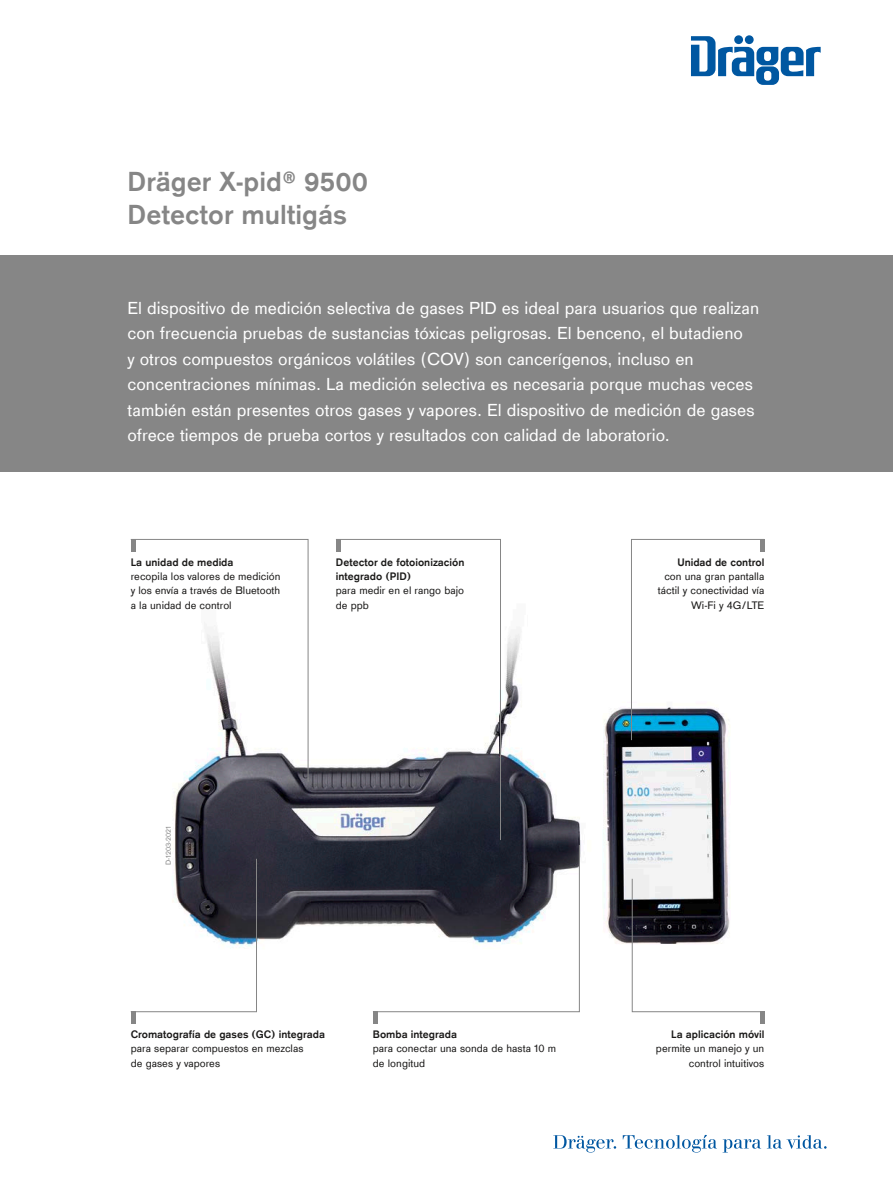
<style>
.page{position:relative;width:893px;height:1191px;background:#fff}
.page>*{position:absolute;margin:0;border:0;box-sizing:border-box;transform-origin:0 0}
.ps_cover_subhead{font:700 28.5px "Draeger Sans Global";color:#868686}
.ps_cover_title{font:700 28.5px "Draeger Sans Global";color:#868686}
.ps_reason_why{font:18px/25.5px "Draeger Sans Global";color:#fff}
.t1{font:11.25px/14.2px "Draeger Sans Global";color:#1a1918}
.t2{font:700 11.25px/14.2px "Draeger Sans Global";color:#1a1918}
.t3{font:7.5px "Draeger Sans Global";color:#868686}
.s1{font-weight:700}
.s2{font-weight:400}
</style>
<div class="page">
<svg style="left:553px;top:1135px;width:63px;height:17px"></svg>
<svg style="left:623px;top:1135px;width:94px;height:17px"></svg>
<svg style="left:723px;top:1139px;width:38px;height:13px"></svg>
<svg style="left:767px;top:1135px;width:60px;height:13px"></svg>
<img style="left:174px;top:627px;width:556px;height:372px">
<svg style="left:130px;top:539px;width:179px;height:243px"></svg>
<svg style="left:335px;top:539px;width:166px;height:301px"></svg>
<hr style="left:131px;top:1011px;width:4px;height:13px;background:#868686">
<svg style="left:130px;top:858px;width:127px;height:154px"></svg>
<hr style="left:760px;top:1011px;width:4px;height:13px;background:#868686">
<svg style="left:632px;top:878px;width:133px;height:134px"></svg>
<svg style="left:631px;top:539px;width:134px;height:201px"></svg>
<hr style="left:373px;top:1011px;width:4px;height:13px;background:#868686">
<svg style="left:372px;top:844px;width:208px;height:168px"></svg>
<div style="left:0;top:255px;width:893px;height:217px;background:#868686"></div>
<svg style="left:691px;top:36px;width:130px;height:49px"></svg>
<p class="ps_cover_title" style="left:128px;top:164px;width:242px">Dräger X-pid® 9500</p>
<p class="ps_cover_subhead" style="left:128px;top:197px;width:221px">Detector multigás</p>
<p class="ps_reason_why" style="left:128px;top:295px;width:633px">El dispositivo de medición selectiva de gases PID es ideal para usuarios que realizan con frecuencia pruebas de sustancias tóxicas peligrosas. El benceno, el butadieno<br>y otros compuestos orgánicos volátiles (COV) son cancerígenos, incluso en concentraciones mínimas. La medición selectiva es necesaria porque muchas veces también están presentes otros gases y vapores. El dispositivo de medición de gases ofrece tiempos de prueba cortos y resultados con calidad de laboratorio.</p>
<p class="t1" style="left:131px;top:555px;width:151px"><span class="s1">La unidad de medida<br></span>recopila los valores de medición y los envía a través de Bluetooth a la unidad de control</p>
<p class="t2" style="left:336px;top:555px;width:130px">Detector de fotoionización integrado (PID)<br><span class="s2">para medir en el rango bajo de ppb</span></p>
<p class="t3" style="left:164px;top:865px;width:41px;rotate:-90deg">D-1203-2021</p>
<p class="t1" style="left:658px;top:555px;width:108px;text-align:right"><span class="s1">Unidad de control </span>con una gran pantalla táctil y conectividad vía<br>Wi-Fi y 4G/LTE</p>
<p class="t1" style="left:131px;top:1027px;width:196px"><span class="s1">Cromatografía de gases (GC) integrada </span>para separar compuestos en mezclas<br>de gases y vapores</p>
<p class="t1" style="left:656px;top:1027px;width:110px;text-align:right"><span class="s1">La aplicación móvil </span>permite un manejo y un control intuitivos</p>
<p class="t1" style="left:373px;top:1027px;width:185px"><span class="s1">Bomba integrada<br></span>para conectar una sonda de hasta 10 m de longitud</p>
</div>
